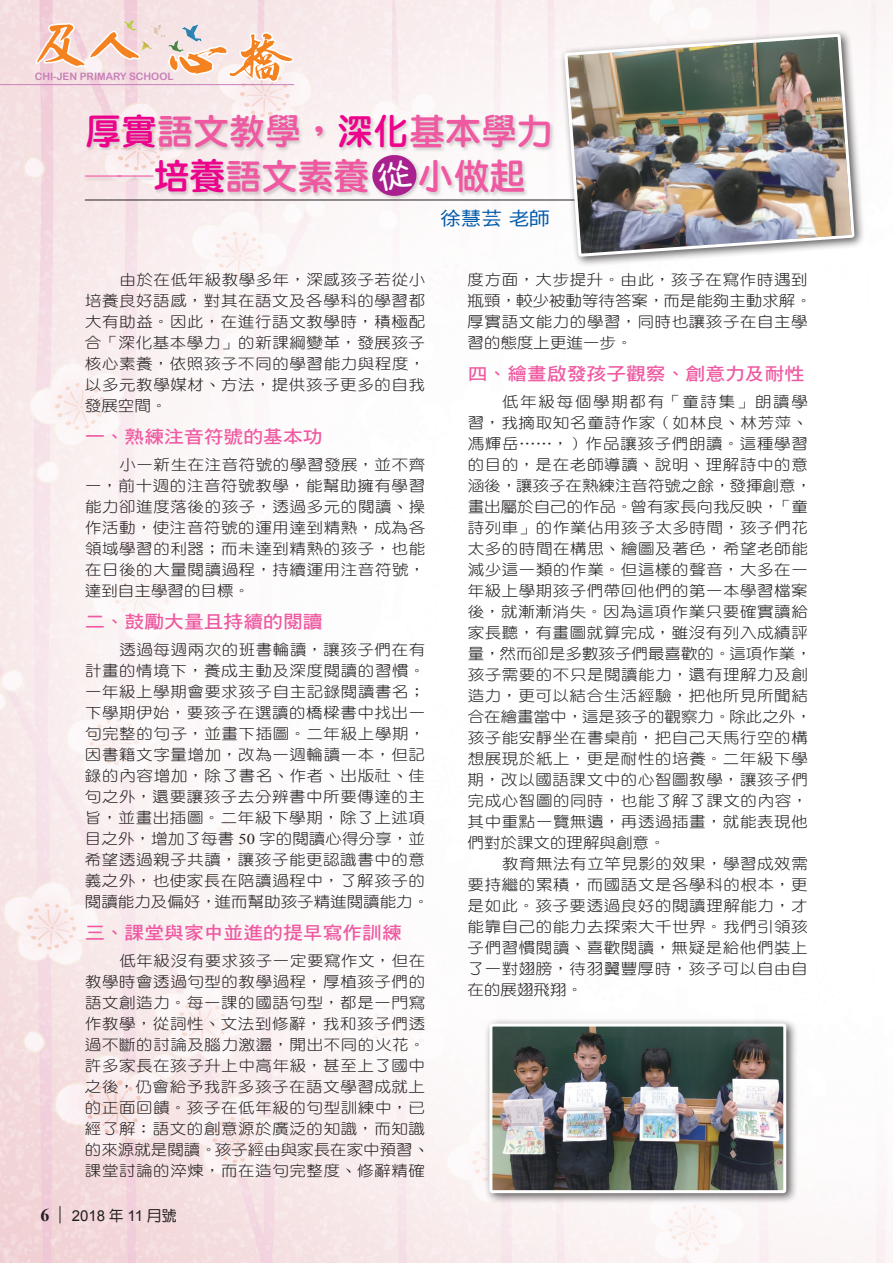
<style>
.page{position:relative;width:893px;height:1263px;background:#fff}
.page>*{position:absolute;margin:0;border:0;box-sizing:border-box;transform-origin:0 0}
.t1{font:36px/45px "DF Yuan Std W8";color:#ef59a1}
.t2{font:18.75px "DF Hei Std W5";color:#015aaa;scale:1.1 1}
.t3{font:18px "DF Hei Std W7";color:#ef59a1;scale:1.1 1}
.t4{font:15px/21px "DF Yuan Std W3";letter-spacing:.035em;color:#231f20;scale:1.1 1}
.t5{font:15px "Arial";color:#231f20}
.t6{font:10.2px "Arial Rounded MT Bold";color:#c780b7}
.s1{color:#ed028c}
.s2{font-family:"DF Biao Kai Shu Std W5"}
.s3{font-family:"Times New Roman"}
.s4{font-family:"Times New Roman";font-weight:700;font-size:18px}
.s5{font-family:"DF Yuan Std W5"}
</style>
<div class="page">
<img style="left:0;top:0;width:893px;height:1263px">
<div style="left:84px;top:114px;width:471px;height:84px;background:#231f20;opacity:.2"></div>
<div style="left:371px;top:154px;width:50px;height:47px;background:#8e898a"></div>
<hr style="left:85px;top:200px;width:723px;height:1px;background:#231f20">
<div style="left:559px;top:29px;width:306px;height:239px;background:#231f20;opacity:.75"></div>
<img style="left:563px;top:0;width:293px;height:255px">
<div style="left:484px;top:1018px;width:314px;height:186px;background:#231f20;opacity:.75"></div>
<img style="left:493px;top:1027px;width:289px;height:162px">
<div style="left:489px;top:1023px;width:297px;height:170px;border:3px solid #fff;border-radius:2px"></div>
<svg style="left:60px;top:1206px;width:1px;height:17px"></svg>
<img style="left:121px;top:18px;width:17px;height:4px">
<img style="left:153px;top:23px;width:14px;height:16px">
<svg style="left:34px;top:22px;width:119px;height:48px;background:#f4d1c2"></svg>
<svg style="left:167px;top:0;width:130px;height:111px"></svg>
<hr style="left:0;top:84px;width:294px;height:1px;background:#c780b7">
<svg style="left:368px;top:151px;width:52px;height:48px;background:#c97ab8"></svg>
<p class="t6" style="left:35px;top:70px;width:140px">CHI-JEN PRIMARY SCHOOL</p>
<h1 class="t1" style="left:85px;top:108px;width:469px"><span class="s1">厚實</span>語文教學，<span class="s1">深化</span>基本學力──<span class="s1">培養</span>語文素養</h1>
<h1 class="t1" style="left:417px;top:153px;width:109px">小做起</h1>
<p class="t2" style="left:440px;top:208px;width:101px">徐慧芸 老師</p>
<p class="t4" style="left:85px;top:269px;width:311px;text-align:justify;text-indent:35px">由於在低年級教學多年<span class="s2">，</span>深感孩子若從小培養良好語感<span class="s2">，</span>對其在語文及各學科的學習都大有助益<span class="s2">。</span>因此<span class="s2">，</span>在進行語文教學時<span class="s2">，</span>積極配合<span class="s2">「</span>深化基本學力<span class="s2">」</span>的新課綱變革<span class="s2">，</span>發展孩子核心素養<span class="s2">，</span>依照孩子不同的學習能力與程度<span class="s2">，</span>以多元教學媒材<span class="s2">、</span>方法<span class="s2">，</span>提供孩子更多的自我發展空間<span class="s2">。</span></p>
<p class="t3" style="left:85px;top:427px;width:217px">一、熟練注音符號的基本功</p>
<p class="t4" style="left:85px;top:454px;width:311px;text-align:justify;text-indent:35px">小一新生在注音符號的學習發展<span class="s2">，</span>並不齊一<span class="s2">，</span>前十週的注音符號教學<span class="s2">，</span>能幫助擁有學習能力卻進度落後的孩子<span class="s2">，</span>透過多元的閱讀<span class="s2">、</span>操作活動<span class="s2">，</span>使注音符號的運用達到精熟<span class="s2">，</span>成為各領域學習的利器<span class="s2">；</span>而未達到精熟的孩子<span class="s2">，</span>也能在日後的大量閱讀過程<span class="s2">，</span>持續運用注音符號<span class="s2">，</span>達到自主學習的目標<span class="s2">。</span></p>
<p class="t3" style="left:85px;top:612px;width:217px">二、鼓勵大量且持續的閱讀</p>
<p class="t4" style="left:85px;top:639px;width:314px;text-indent:35px">透過每週兩次的班書輪讀<span class="s2">，</span>讓孩子們在有計畫的情境下<span class="s2">，</span>養成主動及深度閱讀的習慣<span class="s2">。</span>一年級上學期會要求孩子自主記錄閱讀書名<span class="s2">；</span>下學期伊始<span class="s2">，</span>要孩子在選讀的橋樑書中找出一句完整的句子<span class="s2">，</span>並畫下插圖<span class="s2">。</span>二年級上學期<span class="s2">，</span>因書籍文字量增加<span class="s2">，</span>改為一週輪讀一本<span class="s2">，</span>但記錄的內容增加<span class="s2">，</span>除了書名<span class="s2">、</span>作者<span class="s2">、</span>出版社<span class="s2">、</span>佳句之外<span class="s2">，</span>還要讓孩子去分辨書中所要傳達的主旨<span class="s2">，</span>並畫出插圖<span class="s2">。</span>二年級下學期<span class="s2">，</span>除了上述項目之外<span class="s2">，</span>增加了每書 <span class="s3">50</span> 字的閱讀心得分享<span class="s2">，</span>並希望透過親子共讀<span class="s2">，</span>讓孩子能更認識書中的意義之外<span class="s2">，</span>也使家長在陪讀過程中<span class="s2">，</span>了解孩子的閱讀能力及偏好<span class="s2">，</span>進而幫助孩子精進閱讀能力<span class="s2">。</span></p>
<p class="t3" style="left:85px;top:923px;width:289px">三、課堂與家中並進的提早寫作訓練</p>
<p class="t4" style="left:85px;top:950px;width:314px;text-indent:35px">低年級沒有要求孩子一定要寫作文<span class="s2">，</span>但在教學時會透過句型的教學過程<span class="s2">，</span>厚植孩子們的語文創造力<span class="s2">。</span>每一課的國語句型<span class="s2">，</span>都是一門寫作教學<span class="s2">，</span>從詞性<span class="s2">、</span>文法到修辭<span class="s2">，</span>我和孩子們透過不斷的討論及腦力激盪<span class="s2">，</span>開出不同的火花<span class="s2">。</span>許多家長在孩子升上中高年級<span class="s2">，</span>甚至上了國中之後<span class="s2">，</span>仍會給予我許多孩子在語文學習成就上的正面回饋<span class="s2">。</span>孩子在低年級的句型訓練中<span class="s2">，</span>已經了解<span class="s2">：</span>語文的創意源於廣泛的知識<span class="s2">，</span>而知識的來源就是閱讀<span class="s2">。</span>孩子經由與家長在家中預習<span class="s2">、</span>課堂討論的淬煉<span class="s2">，</span>而在造句完整度<span class="s2">、</span>修辭精確</p>
<p class="t5" style="left:40px;top:1206px;width:138px"><span class="s4">6</span> 2018 <span class="s5">年</span> 11 <span class="s5">月號</span></p>
<p class="t4" style="left:468px;top:269px;width:314px">度方面<span class="s2">，</span>大步提升<span class="s2">。</span>由此<span class="s2">，</span>孩子在寫作時遇到瓶頸<span class="s2">，</span>較少被動等待答案<span class="s2">，</span>而是能夠主動求解<span class="s2">。</span>厚實語文能力的學習<span class="s2">，</span>同時也讓孩子在自主學習的態度上更進一步<span class="s2">。</span></p>
<p class="t3" style="left:468px;top:364px;width:307px">四、繪畫啟發孩子觀察、創意力及耐性</p>
<p class="t4" style="left:468px;top:391px;width:315px;text-indent:35px">低年級每個學期都有<span class="s2">「</span>童詩集<span class="s2">」</span>朗讀學習<span class="s2">，</span>我摘取知名童詩作家<span class="s2">（</span>如林良<span class="s2">、</span>林芳萍<span class="s2">、</span>馮輝岳<span class="s2">⋯⋯，）</span>作品讓孩子們朗讀<span class="s2">。</span>這種學習的目的<span class="s2">，</span>是在老師導讀<span class="s2">、</span>說明<span class="s2">、</span>理解詩中的意涵後<span class="s2">，</span>讓孩子在熟練注音符號之餘<span class="s2">，</span>發揮創意<span class="s2">，</span>畫出屬於自己的作品<span class="s2">。</span>曾有家長向我反映<span class="s2">，「</span>童詩列車<span class="s2">」</span>的作業佔用孩子太多時間<span class="s2">，</span>孩子們花太多的時間在構思<span class="s2">、</span>繪圖及著色<span class="s2">，</span>希望老師能減少這一類的作業<span class="s2">。</span>但這樣的聲音<span class="s2">，</span>大多在一年級上學期孩子們帶回他們的第一本學習檔案後<span class="s2">，</span>就漸漸消失<span class="s2">。</span>因為這項作業只要確實讀給家長聽<span class="s2">，</span>有畫圖就算完成<span class="s2">，</span>雖沒有列入成績評量<span class="s2">，</span>然而卻是多數孩子們最喜歡的<span class="s2">。</span>這項作業<span class="s2">，</span>孩子需要的不只是閱讀能力<span class="s2">，</span>還有理解力及創造力<span class="s2">，</span>更可以結合生活經驗<span class="s2">，</span>把他所見所聞結合在繪畫當中<span class="s2">，</span>這是孩子的觀察力<span class="s2">。</span>除此之外<span class="s2">，</span>孩子能安靜坐在書桌前<span class="s2">，</span>把自己天馬行空的構想展現於紙上<span class="s2">，</span>更是耐性的培養<span class="s2">。</span>二年級下學期<span class="s2">，</span>改以國語課文中的心智圖教學<span class="s2">，</span>讓孩子們完成心智圖的同時<span class="s2">，</span>也能了解了課文的內容<span class="s2">，</span>其中重點一覽無遺<span class="s2">，</span>再透過插畫<span class="s2">，</span>就能表現他們對於課文的理解與創意<span class="s2">。</span></p>
<p class="t4" style="left:468px;top:853px;width:311px;text-align:justify;text-indent:35px">教育無法有立竿見影的效果<span class="s2">，</span>學習成效需要持繼的累積<span class="s2">，</span>而國語文是各學科的根本<span class="s2">，</span>更是如此<span class="s2">。</span>孩子要透過良好的閱讀理解能力<span class="s2">，</span>才能靠自己的能力去探索大千世界<span class="s2">。</span>我們引領孩子們習慣閱讀<span class="s2">、</span>喜歡閱讀<span class="s2">，</span>無疑是給他們裝上了一對翅膀<span class="s2">，</span>待羽翼豐厚時<span class="s2">，</span>孩子可以自由自在的展翅飛翔<span class="s2">。</span></p>
</div>
